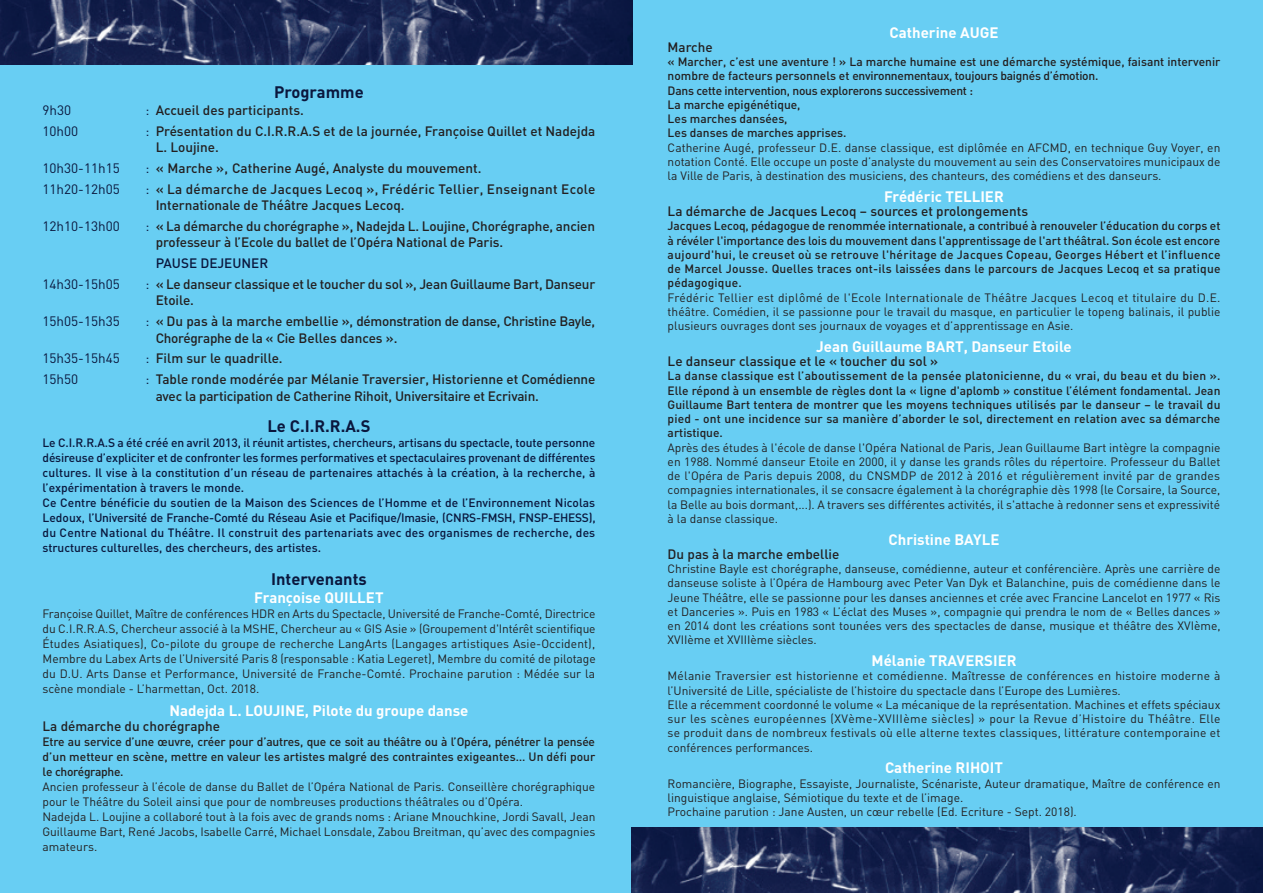
<style>
.page{position:relative;width:1263px;height:893px;background:#68cef3}
.page>*{position:absolute;margin:0;border:0;box-sizing:border-box;transform-origin:0 0}
.t1{font:700 16.5px "DIN";color:#0a173d}
.t2{font:700 15px "DIN";color:#fff}
.t3{font:500 13.5px/16.5px "DIN";color:#231f20}
.t4{font:500 13.5px/16.5px "DIN";letter-spacing:.025em;color:#231f20}
.t5{font:500 13.5px/16.5px "DIN";letter-spacing:-.02em;color:#231f20}
.t6{font:13.5px "DIN";color:#0a173d}
.t7{font:500 13.5px "DIN";color:#0a173d}
.t8{font:12px/14.2px "DIN";color:#231f20;text-align:justify}
.t9{font:500 12px/14.2px "DIN";color:#231f20;text-align:justify}
.t10{font:500 12px/15px "DIN";letter-spacing:-.005em;color:#0a173d}
.s1{font-weight:400;color:#0a173d}
</style>
<div class="page">
<img style="left:631px;top:828px;width:632px;height:65px">
<img style="left:0;top:0;width:633px;height:65px">
<h1 class="t1" style="left:274px;top:83px;width:91px">Programme</h1>
<p class="t6" style="left:43px;top:102px;width:30px">9h30</p>
<p class="t3" style="left:145px;top:102px;width:160px"><span class="s1">:</span> Accueil des participants.</p>
<p class="t6" style="left:43px;top:123px;width:37px">10h00</p>
<p class="t3" style="left:156px;top:123px;width:441px;text-indent:-10px"><span class="s1">:</span> Présentation du C.I.R.R.A.S et de la journée, Françoise Quillet et Nadejda<br>L. Loujine.</p>
<p class="t6" style="left:43px;top:160px;width:79px">10h30-11h15</p>
<p class="t3" style="left:145px;top:160px;width:338px"><span class="s1">:</span> « Marche », Catherine Augé, Analyste du mouvement.</p>
<p class="t6" style="left:43px;top:181px;width:79px">11h20-12h05</p>
<p class="t4" style="left:156px;top:181px;width:441px;text-indent:-10px"><span class="s1">:</span> « La démarche de Jacques Lecoq », Frédéric Tellier, Enseignant Ecole<br>Internationale de Théâtre Jacques Lecoq.</p>
<p class="t6" style="left:43px;top:218px;width:79px">12h10-13h00</p>
<p class="t3" style="left:156px;top:218px;width:441px;text-indent:-10px"><span class="s1">:</span> « La démarche du chorégraphe », Nadejda L. Loujine, Chorégraphe, ancien professeur à l’Ecole du ballet de l’Opéra National de Paris.</p>
<p class="t7" style="left:156px;top:255px;width:114px">PAUSE DEJEUNER</p>
<p class="t6" style="left:43px;top:276px;width:79px">14h30-15h05</p>
<p class="t3" style="left:156px;top:276px;width:441px;text-indent:-10px"><span class="s1">:</span> « Le danseur classique et le toucher du sol », Jean Guillaume Bart, Danseur<br>Etoile.</p>
<p class="t6" style="left:43px;top:313px;width:79px">15h05-15h35</p>
<p class="t5" style="left:156px;top:313px;width:441px;text-indent:-10px"><span class="s1">:</span> « Du pas à la marche embellie », démonstration de danse, Christine Bayle,<br>Chorégraphe de la « Cie Belles dances ».</p>
<p class="t6" style="left:43px;top:351px;width:79px">15h35-15h45</p>
<p class="t3" style="left:145px;top:350px;width:139px"><span class="s1">:</span> Film sur le quadrille.</p>
<p class="t6" style="left:43px;top:371px;width:37px">15h50</p>
<p class="t3" style="left:156px;top:371px;width:441px;text-indent:-10px"><span class="s1">:</span> Table ronde modérée par Mélanie Traversier, Historienne et Comédienne avec la participation de Catherine Rihoit, Universitaire et Ecrivain.</p>
<h1 class="t1" style="left:267px;top:417px;width:104px">Le C.I.R.R.A.S</h1>
<p class="t10" style="left:43px;top:435px;width:555px">Le C.I.R.R.A.S a été créé en avril 2013, il réunit artistes, chercheurs, artisans du spectacle, toute personne désireuse d’expliciter et de confronter les formes performatives et spectaculaires provenant de différentes cultures. Il vise à la constitution d’un réseau de partenaires attachés à la création, à la recherche, à l’expérimentation à travers le monde.<br>Ce Centre bénéficie du soutien de la Maison des Sciences de l’Homme et de l’Environnement Nicolas Ledoux, l’Université de Franche-Comté du Réseau Asie et Pacifique/Imasie, (CNRS-FMSH, FNSP-EHESS), du Centre National du Théâtre. Il construit des partenariats avec des organismes de recherche, des structures culturelles, des chercheurs, des artistes.</p>
<h1 class="t1" style="left:271px;top:570px;width:97px">Intervenants</h1>
<p class="t2" style="left:254px;top:589px;width:131px">Françoise QUILLET</p>
<p class="t8" style="left:43px;top:606px;width:555px;line-height:15px">Françoise Quillet, Maître de conférences HDR en Arts du Spectacle, Université de Franche-Comté, Directrice du C.I.R.R.A.S, Chercheur associé à la MSHE, Chercheur au « GIS Asie » (Groupement d'Intérêt scientifique Études Asiatiques), Co-pilote du groupe de recherche LangArts (Langages artistiques Asie-Occident), Membre du Labex Arts de l’Université Paris 8 (responsable : Katia Legeret), Membre du comité de pilotage du D.U. Arts Danse et Performance, Université de Franche-Comté. Prochaine parution : Médée sur la scène mondiale - L’harmettan, Oct. 2018.</p>
<p class="t2" style="left:169px;top:702px;width:301px">Nadejda L. LOUJINE, Pilote du groupe danse</p>
<p class="t3" style="left:43px;top:718px;width:179px">La démarche du chorégraphe</p>
<p class="t9" style="left:43px;top:734px;width:554px;line-height:15px">Etre au service d’une œuvre, créer pour d’autres, que ce soit au théâtre ou à l’Opéra, pénétrer la pensée d’un metteur en scène, mettre en valeur les artistes malgré des contraintes exigeantes… Un défi pour le chorégraphe.</p>
<p class="t8" style="left:42px;top:779px;width:554px;line-height:15px;text-align:left">Ancien professeur à l’école de danse du Ballet de l’Opéra National de Paris. Conseillère chorégraphique pour le Théâtre du Soleil ainsi que pour de nombreuses productions théâtrales ou d’Opéra.<br>Nadejda L. Loujine a collaboré tout à la fois avec de grands noms : Ariane Mnouchkine, Jordi Savall, Jean Guillaume Bart, René Jacobs, Isabelle Carré, Michael Lonsdale, Zabou Breitman, qu’avec des compagnies amateurs.</p>
<p class="t2" style="left:889px;top:24px;width:110px">Catherine AUGE</p>
<p class="t3" style="left:668px;top:39px;width:47px">Marche</p>
<p class="t9" style="left:668px;top:55px;width:554px;text-align:left">« Marcher, c’est une aventure ! » La marche humaine est une démarche systémique, faisant intervenir nombre de facteurs personnels et environnementaux, toujours baignés d’émotion.<br>Dans cette intervention, nous explorerons successivement :<br>La marche epigénétique,<br>Les marches dansées,<br>Les danses de marches apprises.</p>
<p class="t8" style="left:668px;top:140px;width:554px">Catherine Augé, professeur D.E. danse classique, est diplômée en AFCMD, en technique Guy Voyer, en notation Conté. Elle occupe un poste d’analyste du mouvement au sein des Conservatoires municipaux de la Ville de Paris, à destination des musiciens, des chanteurs, des comédiens et des danseurs.</p>
<p class="t2" style="left:884px;top:188px;width:121px">Frédéric TELLIER</p>
<p class="t3" style="left:668px;top:203px;width:362px">La démarche de Jacques Lecoq – sources et prolongements</p>
<p class="t9" style="left:668px;top:219px;width:554px">Jacques Lecoq, pédagogue de renommée internationale, a contribué à renouveler l’éducation du corps et à révéler l'importance des lois du mouvement dans l'apprentissage de l'art théâtral. Son école est encore aujourd'hui, le creuset où se retrouve l'héritage de Jacques Copeau, Georges Hébert et l’influence de Marcel Jousse. Quelles traces ont-ils laissées dans le parcours de Jacques Lecoq et sa pratique pédagogique.</p>
<p class="t8" style="left:668px;top:290px;width:554px">Frédéric Tellier est diplômé de l'Ecole Internationale de Théâtre Jacques Lecoq et titulaire du D.E. théâtre. Comédien, il se passionne pour le travail du masque, en particulier le topeng balinais, il publie plusieurs ouvrages dont ses journaux de voyages et d’apprentissage en Asie.</p>
<p class="t2" style="left:816px;top:338px;width:257px">Jean Guillaume BART, Danseur Etoile</p>
<p class="t3" style="left:668px;top:353px;width:272px">Le danseur classique et le « toucher du sol »</p>
<p class="t9" style="left:668px;top:369px;width:554px">La danse classique est l’aboutissement de la pensée platonicienne, du « vrai, du beau et du bien ».<br>Elle répond à un ensemble de règles dont la « ligne d'aplomb » constitue l’élément fondamental. Jean Guillaume Bart tentera de montrer que les moyens techniques utilisés par le danseur – le travail du pied - ont une incidence sur sa manière d’aborder le sol, directement en relation avec sa démarche artistique.</p>
<p class="t8" style="left:668px;top:440px;width:554px">Après des études à l'école de danse l'Opéra National de Paris, Jean Guillaume Bart intègre la compagnie en 1988. Nommé danseur Etoile en 2000, il y danse les grands rôles du répertoire. Professeur du Ballet de l'Opéra de Paris depuis 2008, du CNSMDP de 2012 à 2016 et régulièrement invité par de grandes compagnies internationales, il se consacre également à la chorégraphie dès 1998 (le Corsaire, la Source, la Belle au bois dormant,...). A travers ses différentes activités, il s'attache à redonner sens et expressivité à la danse classique.</p>
<p class="t2" style="left:888px;top:531px;width:113px">Christine BAYLE</p>
<p class="t3" style="left:668px;top:546px;width:173px">Du pas à la marche embellie</p>
<p class="t8" style="left:668px;top:562px;width:554px">Christine Bayle est chorégraphe, danseuse, comédienne, auteur et conférencière. Après une carrière de danseuse soliste à l’Opéra de Hambourg avec Peter Van Dyk et Balanchine, puis de comédienne dans le Jeune Théâtre, elle se passionne pour les danses anciennes et crée avec Francine Lancelot en 1977 « Ris et Danceries ». Puis en 1983 « L’éclat des Muses », compagnie qui prendra le nom de « Belles dances » en 2014 dont les créations sont tounées vers des spectacles de danse, musique et théâtre des XVIème, XVIIème et XVIIIème siècles.</p>
<p class="t2" style="left:871px;top:652px;width:147px">Mélanie TRAVERSIER</p>
<p class="t8" style="left:668px;top:669px;width:554px;text-align:left">Mélanie Traversier est historienne et comédienne. Maîtresse de conférences en histoire moderne à l’Université de Lille, spécialiste de l’histoire du spectacle dans l’Europe des Lumières.<br>Elle a récemment coordonné le volume « La mécanique de la représentation. Machines et effets spéciaux sur les scènes européennes (XVème-XVIIIème siècles) » pour la Revue d’Histoire du Théâtre. Elle se produit dans de nombreux festivals où elle alterne textes classiques, littérature contemporaine et conférences performances.</p>
<p class="t2" style="left:885px;top:759px;width:120px">Catherine RIHOIT</p>
<p class="t8" style="left:668px;top:776px;width:554px;text-align:left">Romancière, Biographe, Essayiste, Journaliste, Scénariste, Auteur dramatique, Maître de conférence en linguistique anglaise, Sémiotique du texte et de l’image.<br>Prochaine parution : Jane Austen, un cœur rebelle (Ed. Ecriture - Sept. 2018).</p>
</div>
